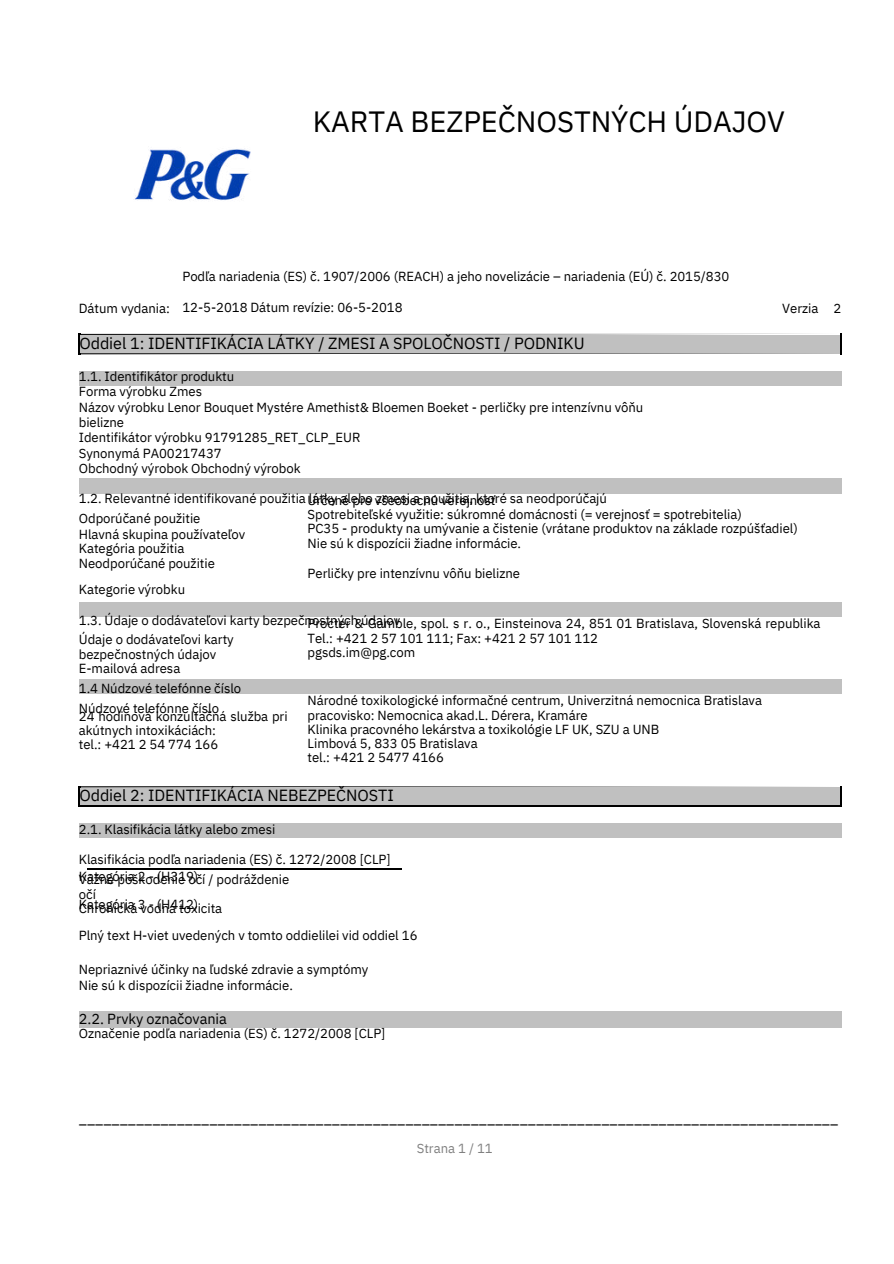
<style>
.page{position:relative;width:894px;height:1264px;background:#fff}
.page>*{position:absolute;margin:0;border:0;box-sizing:border-box;transform-origin:0 0}
.t1{font:29.25px "IBM Plex Sans";letter-spacing:-.005em;color:#000}
.t2{font:16.05px "IBM Plex Sans";letter-spacing:-.005em;color:#000}
.t3{font:14.55px "IBM Plex Sans";letter-spacing:-.005em;color:#000}
.t4{font:13.2px/14.2px "IBM Plex Sans";letter-spacing:-.005em;color:#000}
.t5{font:13.2px "IBM Plex Sans";letter-spacing:-.005em;color:#808080}
</style>
<div class="page">
<img style="left:134px;top:148px;width:117px;height:53px">
<hr style="left:87px;top:868px;width:315px;height:1px;background:#000">
<div style="left:79px;top:371px;width:761px;height:15px;background:#c0c0c0"></div>
<div style="left:79px;top:478px;width:761px;height:16px;background:#c0c0c0"></div>
<div style="left:79px;top:602px;width:761px;height:15px;background:#c0c0c0"></div>
<div style="left:79px;top:679px;width:761px;height:15px;background:#c0c0c0"></div>
<div style="left:79px;top:823px;width:761px;height:15px;background:#c0c0c0"></div>
<div style="left:79px;top:1010px;width:761px;height:17px;background:#c0c0c0"></div>
<svg style="left:78px;top:334px;width:763px;height:20px;background:#b8b8b8"></svg>
<svg style="left:78px;top:786px;width:763px;height:20px;background:#b2b2b2"></svg>
<h1 class="t1" style="left:313px;top:99px;width:473px">KARTA BEZPEČNOSTNÝCH ÚDAJOV</h1>
<p class="t4" style="left:79px;top:300px;width:93px">Dátum vydania:</p>
<p class="t4" style="left:182px;top:268px;width:548px">Podľa nariadenia (ES) č. 1907/2006 (REACH) a jeho novelizácie – nariadenia (EÚ) č. 2015/830</p>
<p class="t4" style="left:182px;top:299px;width:221px">12-5-2018 Dátum revízie: 06-5-2018</p>
<p class="t2" style="left:79px;top:330px;width:506px">Oddiel 1: IDENTIFIKÁCIA LÁTKY / ZMESI A SPOLOČNOSTI / PODNIKU</p>
<p class="t4" style="left:782px;top:300px;width:38px">Verzia</p>
<p class="t4" style="left:79px;top:367px;width:566px;line-height:15.3px">1.1. Identifikátor produktu<br>Forma výrobku Zmes<br>Názov výrobku Lenor Bouquet Mystére Amethist&amp; Bloemen Boeket - perličky pre intenzívnu vôňu bielizne<br>Identifikátor výrobku 91791285_RET_CLP_EUR<br>Synonymá PA00217437<br>Obchodný výrobok Obchodný výrobok</p>
<p class="t4" style="left:79px;top:488px;width:529px;line-height:19.6px">1.2. Relevantné identifikované použitia látky alebo zmesi a použitia, ktoré sa neodporúčajú<br>Odporúčané použitie</p>
<p class="t4" style="left:79px;top:525px;width:168px;line-height:14.7px">Hlavná skupina používateľov<br>Kategória použitia<br>Neodporúčané použitie</p>
<p class="t4" style="left:79px;top:581px;width:108px">Kategorie výrobku</p>
<p class="t4" style="left:79px;top:610px;width:323px;line-height:18.6px">1.3. Údaje o dodávateľovi karty bezpečnostných údajov<br>Údaje o dodávateľovi karty</p>
<p class="t4" style="left:79px;top:646px;width:139px">bezpečnostných údajov<br>E-mailová adresa</p>
<p class="t4" style="left:79px;top:677px;width:164px;line-height:19.6px">1.4 Núdzové telefónne číslo<br>Núdzové telefónne číslo</p>
<p class="t4" style="left:307px;top:492px;width:491px">Určené pre všeobecnú verejnosť<br>Spotrebiteľské využitie: súkromné domácnosti (= verejnosť = spotrebitelia)<br>PC35 - produkty na umývanie a čistenie (vrátane produktov na základe rozpúšťadiel)<br>Nie sú k dispozícii žiadne informácie.</p>
<p class="t4" style="left:307px;top:565px;width:214px">Perličky pre intenzívnu vôňu bielizne</p>
<p class="t4" style="left:307px;top:615px;width:514px">Procter &amp; Gamble, spol. s r. o., Einsteinova 24, 851 01 Bratislava, Slovenská republika<br>Tel.: +421 2 57 101 111; Fax: +421 2 57 101 112<br>pgsds.im@pg.com</p>
<p class="t4" style="left:307px;top:692px;width:456px">Národné toxikologické informačné centrum, Univerzitná nemocnica Bratislava pracovisko: Nemocnica akad.L. Dérera, Kramáre<br>Klinika pracovného lekárstva a toxikológie LF UK, SZU a UNB<br>Limbová 5, 833 05 Bratislava<br>tel.: +421 2 5477 4166</p>
<p class="t4" style="left:79px;top:707px;width:210px">24 hodinová konzultačná služba pri akútnych intoxikáciách:<br>tel.: +421 2 54 774 166</p>
<p class="t2" style="left:79px;top:782px;width:316px">Oddiel 2: IDENTIFIKÁCIA NEBEZPEČNOSTI</p>
<p class="t4" style="left:79px;top:820px;width:198px">2.1. Klasifikácia látky alebo zmesi</p>
<p class="t4" style="left:79px;top:848px;width:313px;line-height:19.6px">Klasifikácia podľa nariadenia (ES) č. 1272/2008 [CLP]<br>Vážne poškodenie očí / podráždenie</p>
<p class="t4" style="left:79px;top:886px;width:145px">očí<br>Chronická vodná toxicita</p>
<p class="t4" style="left:79px;top:860px;width:121px;line-height:28.5px">Kategória 2 - (H319)<br>Kategória 3 - (H412)</p>
<p class="t4" style="left:79px;top:927px;width:340px">Plný text H-viet uvedených v tomto oddielilei vid oddiel 16</p>
<p class="t4" style="left:79px;top:961px;width:291px">Nepriaznivé účinky na ľudské zdravie a symptómy</p>
<p class="t3" style="left:79px;top:1007px;width:149px">2.2. Prvky označovania</p>
<p class="t4" style="left:79px;top:1024px;width:308px">Označenie podľa nariadenia (ES) č. 1272/2008 [CLP]</p>
<p class="t4" style="left:79px;top:976px;width:215px">Nie sú k dispozícii žiadne informácie.</p>
<p class="t4" style="left:833px;top:300px;width:9px">2</p>
<p class="t3" style="left:79px;top:1106px;width:760px">_____________________________________________________________________________________________</p>
<p class="t5" style="left:416px;top:1138px;width:78px">Strana 1 / 11</p>
</div>
